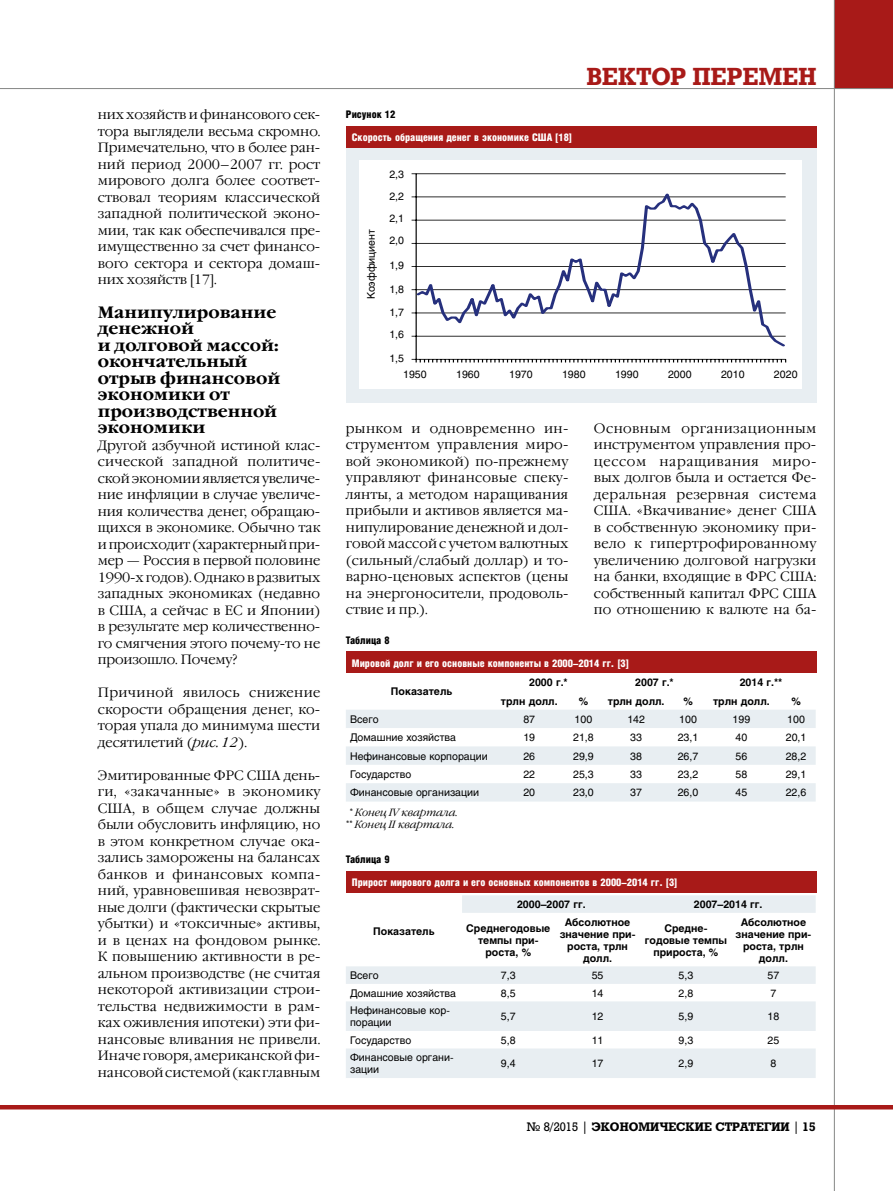
<style>
.page{position:relative;width:893px;height:1191px;background:#fff}
.page>*{position:absolute;margin:0;border:0;box-sizing:border-box;transform-origin:0 0}
.t1{font:700 24px "Rodeo";letter-spacing:.005em;color:#a81a18}
.t2{font:700 16.5px/16.5px "Garamond C";color:#000}
.t3{font:300 13.5px/16.5px "Garamond C";color:#000;text-align:justify}
.t4{font:700 12px "Rodeo";color:#000}
.t5{font:10.5px/12px "Helios";color:#000}
.t6{font:700 10.5px/12px "Helios";color:#000;text-align:center}
.t7{font:900 10.5px "Helios Cond";color:#fff}
.t8{font:italic 300 10.5px/12px "Garamond C";color:#000;text-align:center}
.t9{font:900 10.5px "Helios Cond";color:#000}
.s1{font-style:italic}
.s2{font-weight:400}
</style>
<div class="page">
<div style="left:834px;top:0;width:59px;height:89px;background:#a81a18"></div>
<hr style="left:0;top:88px;width:893px;height:1px;background:#868786">
<hr style="left:834px;top:0;width:1px;height:1191px;background:#868786">
<hr style="left:0;top:1105px;width:893px;height:4px;background:#a81a18">
<div style="left:346px;top:126px;width:470px;height:276px;background:#e8eef2"></div>
<div style="left:346px;top:126px;width:470px;height:22px;background:#a81a18"></div>
<div style="left:359px;top:160px;width:442px;height:228px;background:#fff"></div>
<svg style="left:346px;top:710px;width:470px;height:91px;fill:#e8eef2"></svg>
<div style="left:346px;top:651px;width:470px;height:22px;background:#a81a18"></div>
<div style="left:346px;top:870px;width:470px;height:22px;background:#a81a18"></div>
<svg style="left:346px;top:895px;width:470px;height:183px"></svg>
<hr style="left:416px;top:173px;width:370px;height:1px;background:#000">
<hr style="left:416px;top:174px;width:1px;height:185px;background:#000">
<svg style="left:412px;top:359px;width:374px;height:3px"></svg>
<svg style="left:416px;top:188px;width:370px;height:160px"></svg>
<p class="t3" style="left:98px;top:107px;width:224px">них хозяйств и финансового сек&shy;тора выглядели весьма скромно.<br>Примечательно, что в более ран&shy;ний период 2000–2007 гг. рост мирового долга более соответ&shy;ствовал теориям классической западной политической эконо&shy;мии, так как обеспечивался пре&shy;имущественно за счет финансо&shy;вого сектора и сектора домаш&shy;них хозяйств [17].</p>
<p class="t2" style="left:98px;top:304px;width:184px">Манипулирование денежной<br>и долговой массой: окончательный отрыв финансовой экономики от производственной экономики</p>
<p class="t3" style="left:98px;top:437px;width:224px">Другой азбучной истиной клас&shy;сической западной политиче&shy;ской экономии является увеличе&shy;ние инфляции в случае увеличе&shy;ния количества денег, обращаю&shy;щихся в экономике. Обычно так и происходит (характерный при&shy;мер — Россия в первой половине 1990-х годов). Однако в развитых западных экономиках (недавно в США, а сейчас в ЕС и Японии) в результате мер количественно&shy;го смягчения этого почему-то не произошло. Почему?</p>
<p class="t3" style="left:98px;top:684px;width:224px">Причиной явилось снижение скорости обращения денег, ко&shy;торая упала до минимума шести десятилетий (<span class="s1">рис. 12</span>).</p>
<p class="t3" style="left:98px;top:767px;width:224px">Эмитированные ФРС США день&shy;ги, «закачанные» в экономику США, в общем случае должны были обусловить инфляцию, но в этом конкретном случае ока&shy;зались заморожены на балансах банков и финансовых компа&shy;ний, уравновешивая невозврат&shy;ные долги (фактически скрытые убытки) и «токсичные» активы, и в ценах на фондовом рынке.<br>К повышению активности в ре&shy;альном производстве (не считая некоторой активизации строи&shy;тельства недвижимости в рам&shy;ках оживления ипотеки) эти фи&shy;нансовые вливания не привели.<br>Иначе говоря, американской фи&shy;нансовой системой (как главным</p>
<p class="t9" style="left:346px;top:109px;width:51px">Рисунок 12</p>
<p class="t7" style="left:352px;top:132px;width:222px">Скорость обращения денег в экономике США [18]</p>
<p class="t5" style="left:365px;top:299px;width:72px;rotate:-90deg">Коэффициент</p>
<p class="t5" style="left:389px;top:163px;width:16px;line-height:21.9px;text-align:justify">2,3<br>2,2<br>2,1</p>
<p class="t5" style="left:389px;top:235px;width:16px">2,0</p>
<p class="t5" style="left:389px;top:259px;width:16px">1,9</p>
<p class="t5" style="left:389px;top:283px;width:16px">1,8</p>
<p class="t5" style="left:389px;top:301px;width:16px;line-height:22px">1,7<br>1,6</p>
<p class="t5" style="left:389px;top:352px;width:16px">1,5</p>
<h1 class="t1" style="left:587px;top:62px;width:231px">ВЕКТОР ПЕРЕМЕН</h1>
<p class="t5" style="left:403px;top:368px;width:25px">1950</p>
<p class="t5" style="left:456px;top:368px;width:25px">1960</p>
<p class="t5" style="left:509px;top:368px;width:25px">1970</p>
<p class="t5" style="left:562px;top:368px;width:25px">1980</p>
<p class="t5" style="left:615px;top:368px;width:25px">1990</p>
<p class="t5" style="left:668px;top:368px;width:25px">2000</p>
<p class="t5" style="left:721px;top:368px;width:25px">2010</p>
<p class="t5" style="left:774px;top:368px;width:25px">2020</p>
<p class="t3" style="left:346px;top:420px;width:224px">рынком и одновременно ин&shy;струментом управления миро&shy;вой экономикой) по-прежнему управляют финансовые спеку&shy;лянты, а методом наращивания прибыли и активов является ма&shy;нипулирование денежной и дол&shy;говой массой с учетом валютных (сильный/слабый доллар) и то&shy;варно-ценовых аспектов (цены на энергоносители, продоволь&shy;ствие и пр.).</p>
<p class="t3" style="left:594px;top:420px;width:224px">Основным организационным инструментом управления про&shy;цессом наращивания миро&shy;вых долгов была и остается Фе&shy;деральная резервная система США. «Вкачивание» денег США в собственную экономику при&shy;вело к гипертрофированному увеличению долговой нагрузки на банки, входящие в ФРС США: собственный капитал ФРС США по отношению к валюте на ба-</p>
<p class="t9" style="left:346px;top:634px;width:45px">Таблица 8</p>
<p class="t7" style="left:352px;top:657px;width:279px">Мировой долг и его основные компоненты в 2000–2014 гг. [3]</p>
<p class="t6" style="left:391px;top:685px;width:63px">Показатель</p>
<p class="t6" style="left:529px;top:676px;width:40px">2000 г.*</p>
<p class="t6" style="left:635px;top:676px;width:40px">2007 г.*</p>
<p class="t6" style="left:740px;top:676px;width:44px">2014 г.**</p>
<p class="t6" style="left:501px;top:695px;width:58px">трлн долл.</p>
<p class="t6" style="left:579px;top:695px;width:11px">%</p>
<p class="t6" style="left:608px;top:695px;width:58px">трлн долл.</p>
<p class="t6" style="left:683px;top:695px;width:11px">%</p>
<p class="t6" style="left:713px;top:695px;width:58px">трлн долл.</p>
<p class="t6" style="left:791px;top:695px;width:11px">%</p>
<p class="t5" style="left:350px;top:713px;width:30px">Всего</p>
<p class="t5" style="left:523px;top:713px;width:13px">87</p>
<p class="t5" style="left:575px;top:713px;width:19px">100</p>
<p class="t5" style="left:627px;top:713px;width:19px">142</p>
<p class="t5" style="left:679px;top:713px;width:19px">100</p>
<p class="t5" style="left:733px;top:713px;width:19px">199</p>
<p class="t5" style="left:787px;top:713px;width:19px">100</p>
<p class="t5" style="left:350px;top:731px;width:108px">Домашние хозяйства</p>
<p class="t5" style="left:523px;top:731px;width:13px">19</p>
<p class="t5" style="left:573px;top:731px;width:22px">21,8</p>
<p class="t5" style="left:630px;top:731px;width:13px">33</p>
<p class="t5" style="left:678px;top:731px;width:22px">23,1</p>
<p class="t5" style="left:735px;top:731px;width:13px">40</p>
<p class="t5" style="left:786px;top:731px;width:22px">20,1</p>
<p class="t5" style="left:350px;top:750px;width:139px">Нефинансовые корпорации</p>
<p class="t5" style="left:523px;top:750px;width:13px">26</p>
<p class="t5" style="left:573px;top:750px;width:22px">29,9</p>
<p class="t5" style="left:630px;top:750px;width:13px">38</p>
<p class="t5" style="left:678px;top:750px;width:22px">26,7</p>
<p class="t5" style="left:735px;top:750px;width:13px">56</p>
<p class="t5" style="left:786px;top:750px;width:22px">28,2</p>
<p class="t5" style="left:350px;top:768px;width:63px">Государство</p>
<p class="t5" style="left:523px;top:768px;width:13px">22</p>
<p class="t5" style="left:573px;top:768px;width:22px">25,3</p>
<p class="t5" style="left:630px;top:768px;width:13px">33</p>
<p class="t5" style="left:678px;top:768px;width:22px">23,2</p>
<p class="t5" style="left:735px;top:768px;width:13px">58</p>
<p class="t5" style="left:786px;top:768px;width:22px">29,1</p>
<p class="t5" style="left:350px;top:786px;width:131px">Финансовые организации</p>
<p class="t5" style="left:523px;top:786px;width:13px">20</p>
<p class="t5" style="left:573px;top:786px;width:22px">23,0</p>
<p class="t5" style="left:630px;top:786px;width:13px">37</p>
<p class="t5" style="left:678px;top:786px;width:22px">26,0</p>
<p class="t5" style="left:735px;top:786px;width:13px">45</p>
<p class="t5" style="left:786px;top:786px;width:22px">22,6</p>
<p class="t8" style="left:346px;top:807px;width:113px">* Конец IV квартала. ** Конец II квартала.</p>
<p class="t9" style="left:346px;top:853px;width:45px">Таблица 9</p>
<p class="t7" style="left:352px;top:876px;width:327px">Прирост мирового долга и его основных компонентов в 2000–2014 гг. [3]</p>
<p class="t6" style="left:373px;top:925px;width:63px">Показатель</p>
<p class="t6" style="left:517px;top:898px;width:70px">2000–2007 гг.</p>
<p class="t6" style="left:694px;top:898px;width:70px">2007–2014 гг.</p>
<p class="t6" style="left:466px;top:922px;width:85px">Среднегодовые темпы при&shy;роста, %</p>
<p class="t6" style="left:560px;top:916px;width:77px">Абсолютное значение при&shy;роста, трлн долл.</p>
<p class="t6" style="left:645px;top:922px;width:84px">Средне&shy;годовые темпы прироста, %</p>
<p class="t6" style="left:736px;top:916px;width:77px">Абсолютное значение при&shy;роста, трлн долл.</p>
<p class="t5" style="left:350px;top:969px;width:30px">Всего</p>
<p class="t5" style="left:501px;top:969px;width:16px">7,3</p>
<p class="t5" style="left:592px;top:969px;width:13px">55</p>
<p class="t5" style="left:678px;top:969px;width:16px">5,3</p>
<p class="t5" style="left:767px;top:969px;width:13px">57</p>
<p class="t5" style="left:350px;top:987px;width:108px">Домашние хозяйства</p>
<p class="t5" style="left:501px;top:987px;width:16px">8,5</p>
<p class="t5" style="left:592px;top:987px;width:13px">14</p>
<p class="t5" style="left:678px;top:987px;width:16px">2,8</p>
<p class="t5" style="left:770px;top:987px;width:7px">7</p>
<p class="t5" style="left:350px;top:1004px;width:101px">Нефинансовые кор&shy;порации</p>
<p class="t5" style="left:501px;top:1010px;width:16px">5,7</p>
<p class="t5" style="left:592px;top:1010px;width:13px">12</p>
<p class="t5" style="left:678px;top:1010px;width:16px">5,9</p>
<p class="t5" style="left:767px;top:1010px;width:13px">18</p>
<p class="t5" style="left:350px;top:1034px;width:63px">Государство</p>
<p class="t5" style="left:501px;top:1034px;width:16px">5,8</p>
<p class="t5" style="left:592px;top:1034px;width:13px">11</p>
<p class="t5" style="left:678px;top:1034px;width:16px">9,3</p>
<p class="t5" style="left:767px;top:1034px;width:13px">25</p>
<p class="t5" style="left:350px;top:1051px;width:105px">Финансовые органи&shy;зации</p>
<p class="t5" style="left:501px;top:1057px;width:16px">9,4</p>
<p class="t5" style="left:592px;top:1057px;width:13px">17</p>
<p class="t5" style="left:678px;top:1057px;width:16px">2,9</p>
<p class="t5" style="left:770px;top:1057px;width:7px">8</p>
<p class="t4" style="left:527px;top:1119px;width:290px"><span class="s2">№ 8/2015 |</span> ЭКОНОМИЧЕСКИЕ СТРАТЕГИИ <span class="s2">|</span> 15</p>
</div>
